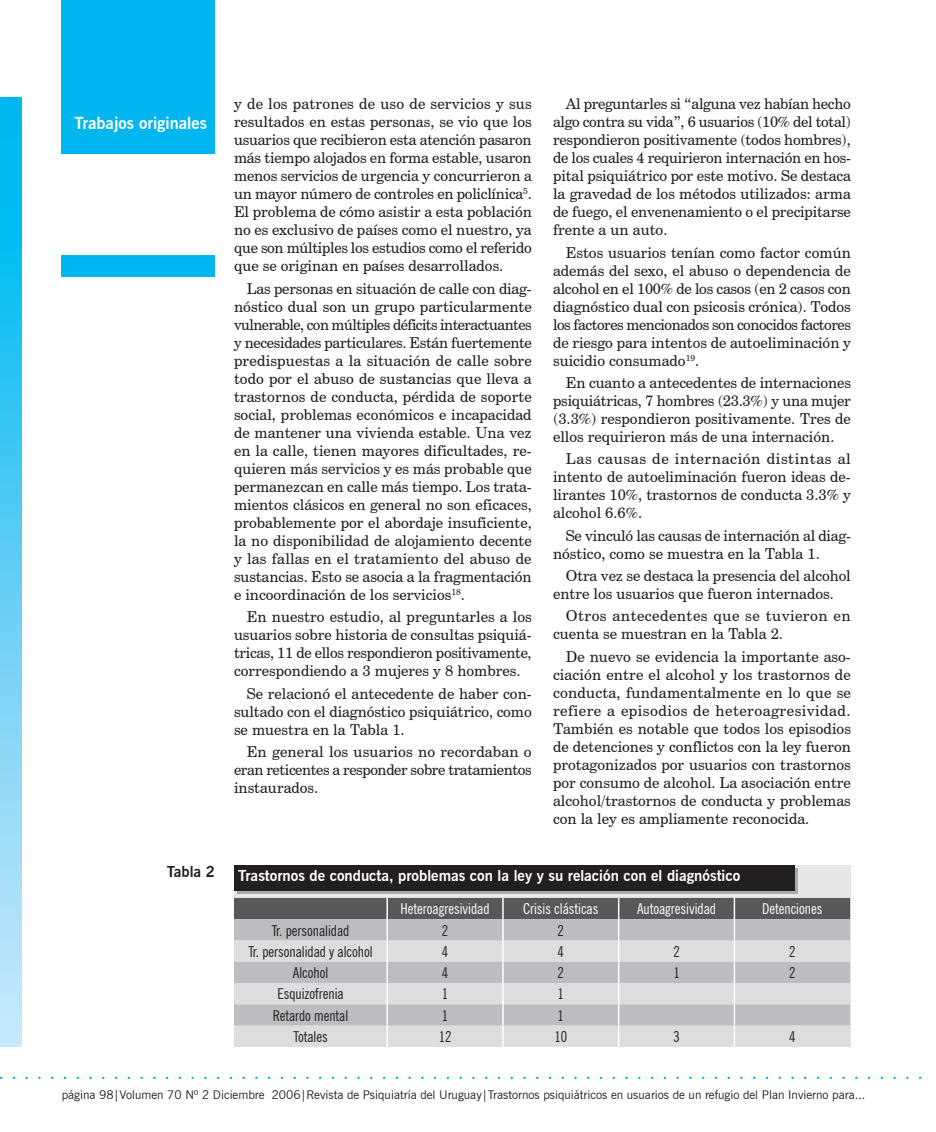
<style>
.page{position:relative;width:936px;height:1132px;background:#fff}
.page>*{position:absolute;margin:0;border:0;box-sizing:border-box;transform-origin:0 0}
.t1{font:700 16.5px "News Gothic BT";color:#fff}
.t2{font:15px/18px "Century Schoolbook BT";color:#231f20;text-align:justify}
.t3{font:condensed 15px "News Gothic BT";color:#231f20}
.t4{font:700 15px "News Gothic BT";color:#fff}
.t5{font:15px/18px "Century Schoolbook BT";letter-spacing:.03em;color:#231f20}
.t6{font:condensed 15px "News Gothic BT";color:#fff}
.t7{font:700 15px "News Gothic BT";color:#231f20}
.t8{font:12px "News Gothic BT";color:#231f20}
</style>
<div class="page">
<div style="left:62px;top:0;width:153px;height:153px;background:#00b6f0"></div>
<div style="left:0;top:98px;width:21px;height:948px;background:linear-gradient(to bottom,#00b5f0,#cee8fa)"></div>
<div style="left:62px;top:255px;width:153px;height:21px;background:#00b6f0"></div>
<svg style="left:234px;top:865px;width:616px;height:32px;background:#dcdddf"></svg>
<svg style="left:234px;top:897px;width:616px;height:149px;background:#bbbcbf"></svg>
<hr style="left:733px;top:1025px;width:2px;height:21px;background:#fff">
<svg style="left:237px;top:868px;width:560px;height:25px;background:#7b7b7e"></svg>
<div style="left:234px;top:865px;width:560px;height:25px;background:#231f20"></div>
<p class="t1" style="left:74px;top:113px;width:134px">Trabajos originales</p>
<p class="t2" style="left:234px;top:95px;width:299px">y de los patrones de uso de servicios y sus resultados en estas personas, se vio que los usuarios que recibieron esta atención pasaron más tiempo alojados en forma estable, usaron menos servicios de urgencia y concurrieron a un mayor número de controles en policlínica<sup>5</sup>.<br>El problema de cómo asistir a esta población no es exclusivo de países como el nuestro, ya que son múltiples los estudios como el referido que se originan en países desarrollados.</p>
<p class="t2" style="left:234px;top:279px;width:299px;text-indent:13px">Las personas en situación de calle con diag&shy;nóstico dual son un grupo particularmente vulnerable, con múltiples déficits interactuantes y necesidades particulares. Están fuertemente predispuestas a la situación de calle sobre todo por el abuso de sustancias que lleva a trastornos de conducta, pérdida de soporte social, problemas económicos e incapacidad de mantener una vivienda estable. Una vez en la calle, tienen mayores dificultades, re&shy;quieren más servicios y es más probable que permanezcan en calle más tiempo. Los trata&shy;mientos clásicos en general no son eficaces, probablemente por el abordaje insuficiente, la no disponibilidad de alojamiento decente y las fallas en el tratamiento del abuso de sustancias. Esto se asocia a la fragmentación e incoordinación de los servicios<sup>18</sup>.</p>
<p class="t2" style="left:234px;top:607px;width:299px;text-indent:13px">En nuestro estudio, al preguntarles a los usuarios sobre historia de consultas psiquiá&shy;tricas, 11 de ellos respondieron positivamente, correspondiendo a 3 mujeres y 8 hombres.</p>
<p class="t2" style="left:234px;top:683px;width:299px;text-indent:13px">Se relacionó el antecedente de haber con&shy;sultado con el diagnóstico psiquiátrico, como se muestra en la Tabla 1.</p>
<p class="t2" style="left:234px;top:742px;width:299px;text-indent:13px">En general los usuarios no recordaban o eran reticentes a responder sobre tratamientos instaurados.</p>
<p class="t2" style="left:553px;top:95px;width:299px;text-indent:13px">Al preguntarles si “alguna vez habían hecho algo contra su vida”, 6 usuarios (10% del total) respondieron positivamente (todos hombres), de los cuales 4 requirieron internación en hos&shy;pital psiquiátrico por este motivo. Se destaca la gravedad de los métodos utilizados: arma de fuego, el envenenamiento o el precipitarse frente a un auto.</p>
<p class="t2" style="left:553px;top:243px;width:299px;text-indent:13px">Estos usuarios tenían como factor común además del sexo, el abuso o dependencia de alcohol en el 100% de los casos (en 2 casos con diagnóstico dual con psicosis crónica). Todos los factores mencionados son conocidos factores de riesgo para intentos de autoeliminación y suicidio consumado<sup>19</sup>.</p>
<p class="t2" style="left:553px;top:373px;width:299px;text-indent:13px">En cuanto a antecedentes de internaciones psiquiátricas, 7 hombres (23.3%) y una mujer (3.3%) respondieron positivamente. Tres de ellos requirieron más de una internación.</p>
<p class="t2" style="left:553px;top:449px;width:299px;text-indent:13px">Las causas de internación distintas al intento de autoeliminación fueron ideas de&shy;lirantes 10%, trastornos de conducta 3.3% y alcohol 6.6%.</p>
<p class="t2" style="left:553px;top:526px;width:299px;text-indent:13px">Se vinculó las causas de internación al diag&shy;nóstico, como se muestra en la Tabla 1.</p>
<p class="t2" style="left:553px;top:566px;width:299px;text-indent:13px">Otra vez se destaca la presencia del alcohol entre los usuarios que fueron internados.</p>
<p class="t5" style="left:553px;top:606px;width:299px;text-indent:13px">Otros antecedentes que se tuvieron en cuenta se muestran en la Tabla 2.</p>
<p class="t2" style="left:553px;top:646px;width:299px;text-indent:13px">De nuevo se evidencia la importante aso&shy;ciación entre el alcohol y los trastornos de conducta, fundamentalmente en lo que se refiere a episodios de heteroagresividad.<br>También es notable que todos los episodios de detenciones y conflictos con la ley fueron protagonizados por usuarios con trastornos por consumo de alcohol. La asociación entre alcohol/trastornos de conducta y problemas con la ley es ampliamente reconocida.</p>
<p class="t7" style="left:167px;top:862px;width:49px">Tabla 2</p>
<p class="t4" style="left:238px;top:866px;width:503px">Trastornos de conducta, problemas con la ley y su relación con el diagnóstico</p>
<p class="t6" style="left:400px;top:899px;width:90px">Heteroagresividad</p>
<p class="t6" style="left:523px;top:899px;width:77px">Crisis clásticas</p>
<p class="t6" style="left:637px;top:899px;width:80px">Autoagresividad</p>
<p class="t6" style="left:762px;top:899px;width:62px">Detenciones</p>
<p class="t3" style="left:272px;top:920px;width:79px">Tr. personalidad</p>
<p class="t3" style="left:442px;top:920px;width:8px">2</p>
<p class="t3" style="left:557px;top:920px;width:8px">2</p>
<p class="t3" style="left:248px;top:942px;width:126px">Tr. personalidad y alcohol</p>
<p class="t3" style="left:442px;top:942px;width:8px">4</p>
<p class="t3" style="left:557px;top:942px;width:8px">4</p>
<p class="t3" style="left:673px;top:942px;width:8px">2</p>
<p class="t3" style="left:789px;top:942px;width:8px">2</p>
<p class="t3" style="left:293px;top:963px;width:37px">Alcohol</p>
<p class="t3" style="left:442px;top:963px;width:8px">4</p>
<p class="t3" style="left:557px;top:963px;width:8px">2</p>
<p class="t3" style="left:673px;top:963px;width:8px">1</p>
<p class="t3" style="left:789px;top:963px;width:8px">2</p>
<p class="t3" style="left:277px;top:984px;width:68px">Esquizofrenia</p>
<p class="t3" style="left:442px;top:984px;width:8px">1</p>
<p class="t3" style="left:557px;top:984px;width:8px">1</p>
<p class="t3" style="left:273px;top:1005px;width:77px">Retardo mental</p>
<p class="t3" style="left:442px;top:1005px;width:8px">1</p>
<p class="t3" style="left:557px;top:1005px;width:8px">1</p>
<p class="t3" style="left:293px;top:1027px;width:36px">Totales</p>
<p class="t3" style="left:438px;top:1027px;width:14px">12</p>
<p class="t3" style="left:554px;top:1027px;width:14px">10</p>
<p class="t3" style="left:673px;top:1027px;width:8px">3</p>
<p class="t3" style="left:789px;top:1027px;width:8px">4</p>
<p class="t8" style="left:62px;top:1086px;width:805px">página 98|Volumen 70 Nº 2 Diciembre 2006|Revista de Psiquiatría del Uruguay|Trastornos psiquiátricos en usuarios de un refugio del Plan Invierno para...</p>
</div>
